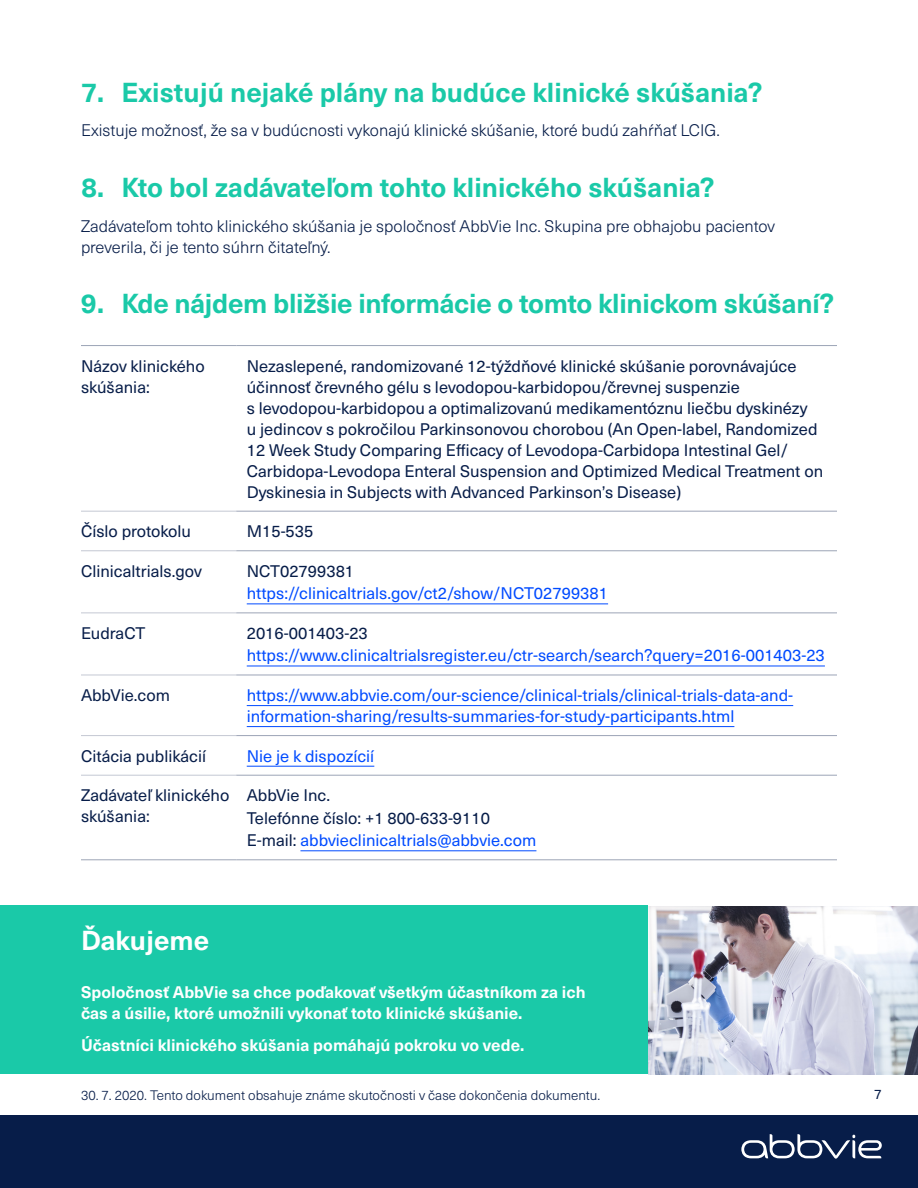
<style>
.page{position:relative;width:918px;height:1188px;background:#fff}
.page>*{position:absolute;margin:0;border:0;box-sizing:border-box;transform-origin:0 0}
.t1{font:700 27px "Neue Haas Unica Pro";letter-spacing:-.01em;color:#1ac9a8}
.t2{font:700 27px "Neue Haas Unica Pro";color:#fff}
.t3{font:16.5px/21px "Neue Haas Unica Pro";color:#071d49}
.t4{font:16.5px/21px "Neue Haas Unica Pro";color:#004bff}
.t5{font:300 16.5px/21px "Neue Haas Unica Pro";color:#071d49}
.t6{font:700 16.5px/21px "Neue Haas Unica Pro";color:#fff}
.t7{font:300 13.5px "Neue Haas Unica Pro";color:#071d49}
.t8{font:13.5px "Neue Haas Unica Pro";color:#071d49}
.s1{color:#004bff}
</style>
<div class="page">
<img style="left:648px;top:906px;width:270px;height:168px">
<div style="left:0;top:1115px;width:918px;height:73px;background:#071d49"></div>
<div style="left:0;top:906px;width:648px;height:168px;background:#1ac9a8"></div>
<hr style="left:81px;top:345px;width:155px;height:1px;background:#9ca4b6">
<hr style="left:236px;top:345px;width:601px;height:1px;background:#9ca4b6">
<hr style="left:81px;top:511px;width:155px;height:1px;background:#c4c8d3">
<hr style="left:236px;top:511px;width:601px;height:1px;background:#9ca4b6">
<hr style="left:81px;top:551px;width:155px;height:1px;background:#c4c8d3">
<hr style="left:236px;top:551px;width:601px;height:1px;background:#9ca4b6">
<hr style="left:81px;top:613px;width:155px;height:1px;background:#c4c8d3">
<hr style="left:236px;top:613px;width:601px;height:1px;background:#9ca4b6">
<hr style="left:81px;top:675px;width:155px;height:1px;background:#c4c8d3">
<hr style="left:81px;top:735px;width:155px;height:1px;background:#c4c8d3">
<hr style="left:81px;top:775px;width:155px;height:1px;background:#c4c8d3">
<hr style="left:81px;top:860px;width:155px;height:1px;background:#9ca4b6">
<hr style="left:236px;top:675px;width:601px;height:1px;background:#9ca4b6">
<hr style="left:236px;top:735px;width:601px;height:1px;background:#9ca4b6">
<hr style="left:236px;top:775px;width:601px;height:1px;background:#9ca4b6">
<hr style="left:236px;top:860px;width:601px;height:1px;background:#9ca4b6">
<hr style="left:247px;top:604px;width:361px;height:1px;background:#004bff">
<hr style="left:247px;top:666px;width:578px;height:1px;background:#004bff">
<hr style="left:247px;top:705px;width:546px;height:1px;background:#004bff">
<hr style="left:247px;top:726px;width:487px;height:1px;background:#004bff">
<hr style="left:247px;top:766px;width:127px;height:1px;background:#004bff">
<hr style="left:300px;top:850px;width:236px;height:1px;background:#004bff">
<svg style="left:741px;top:1134px;width:141px;height:25px"></svg>
<h1 class="t1" style="left:81px;top:76px;width:683px">7. Existujú nejaké plány na budúce klinické skúšania?</h1>
<p class="t5" style="left:81px;top:120px;width:641px">Existuje možnosť, že sa v budúcnosti vykonajú klinické skúšanie, ktoré budú zahŕňať LCIG.</p>
<h1 class="t1" style="left:81px;top:171px;width:635px">8. Kto bol zadávateľom tohto klinického skúšania?</h1>
<p class="t5" style="left:81px;top:215px;width:695px">Zadávateľom tohto klinického skúšania je spoločnosť AbbVie Inc. Skupina pre obhajobu pacientov preverila, či je tento súhrn čitateľný.</p>
<h1 class="t1" style="left:81px;top:287px;width:755px">9. Kde nájdem bližšie informácie o tomto klinickom skúšaní?</h1>
<p class="t3" style="left:81px;top:356px;width:125px">Názov klinického skúšania:</p>
<p class="t3" style="left:247px;top:356px;width:578px">Nezaslepené, randomizované 12-týždňové klinické skúšanie porovnávajúce účinnosť črevného gélu s levodopou-karbidopou/črevnej suspenzie<br>s levodopou-karbidopou a optimalizovanú medikamentóznu liečbu dyskinézy<br>u jedincov s pokročilou Parkinsonovou chorobou (An Open-label, Randomized 12 Week Study Comparing Efficacy of Levodopa-Carbidopa Intestinal Gel/ Carbidopa-Levodopa Enteral Suspension and Optimized Medical Treatment on Dyskinesia in Subjects with Advanced Parkinson’s Disease)</p>
<p class="t3" style="left:81px;top:521px;width:112px">Číslo protokolu</p>
<p class="t3" style="left:247px;top:521px;width:68px">M15-535</p>
<p class="t3" style="left:81px;top:561px;width:122px">Clinicaltrials.gov</p>
<p class="t3" style="left:247px;top:561px;width:109px">NCT02799381</p>
<p class="t4" style="left:247px;top:583px;width:363px">https://clinicaltrials.gov/ct2/show/NCT02799381</p>
<p class="t3" style="left:81px;top:623px;width:66px">EudraCT</p>
<p class="t3" style="left:247px;top:623px;width:123px">2016-001403-23</p>
<p class="t4" style="left:247px;top:645px;width:580px">https://www.clinicaltrialsregister.eu/ctr-search/search?query=2016-001403-23</p>
<p class="t3" style="left:81px;top:685px;width:91px">AbbVie.com</p>
<p class="t4" style="left:247px;top:685px;width:548px">https://www.abbvie.com/our-science/clinical-trials/clinical-trials-data-and&shy;information-sharing/results-summaries-for-study-participants.html</p>
<p class="t3" style="left:81px;top:746px;width:127px">Citácia publikácií</p>
<p class="t4" style="left:247px;top:746px;width:129px">Nie je k dispozícií</p>
<p class="t3" style="left:81px;top:785px;width:150px">Zadávateľ klinického skúšania:</p>
<p class="t3" style="left:247px;top:784px;width:291px;line-height:22.5px">AbbVie Inc.<br>Telefónne číslo: +1 800-633-9110<br>E-mail: <span class="s1">abbvieclinicaltrials@abbvie.com</span></p>
<h1 class="t2" style="left:81px;top:924px;width:130px">Ďakujeme</h1>
<p class="t6" style="left:81px;top:982px;width:506px">Spoločnosť AbbVie sa chce poďakovať všetkým účastníkom za ich čas a úsilie, ktoré umožnili vykonať toto klinické skúšanie.</p>
<p class="t6" style="left:81px;top:1035px;width:445px">Účastníci klinického skúšania pomáhajú pokroku vo vede.</p>
<p class="t7" style="left:81px;top:1087px;width:521px">30. 7. 2020. Tento dokument obsahuje známe skutočnosti v čase dokončenia dokumentu.</p>
<p class="t8" style="left:874px;top:1086px;width:9px">7</p>
</div>
